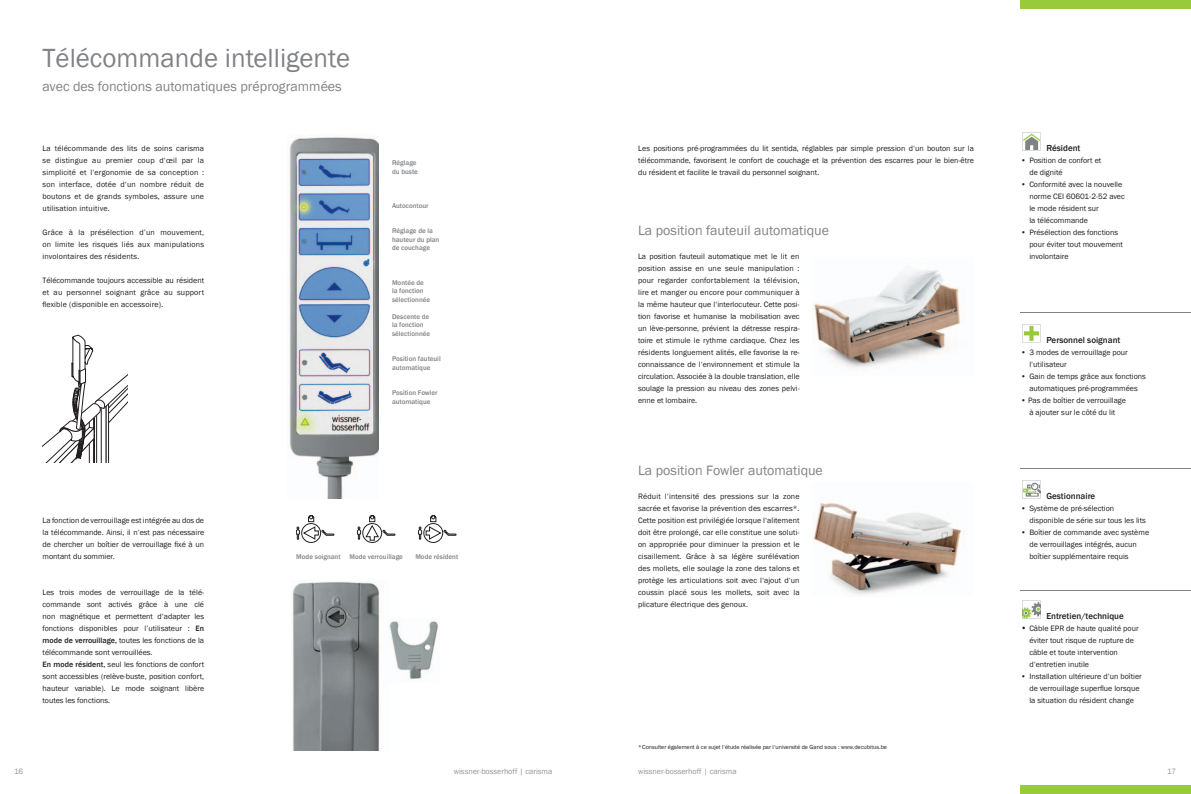
<style>
.page{position:relative;width:1191px;height:794px;background:#fff}
.page>*{position:absolute;margin:0;border:0;box-sizing:border-box;transform-origin:0 0}
.t1{font:27px "Franklin Gothic";color:#808285}
.t2{font:14px "Franklin Gothic";color:#808285}
.t3{font:500 9px "Franklin Gothic";color:#231f20}
.t4{font:8px/12px "Franklin Gothic";color:#231f20}
.t5{font:8px "Franklin Gothic";color:#939598}
.t6{font:500 7px/8.5px "Franklin Gothic";color:#808285}
.t7{font:6px "Franklin Gothic";color:#231f20}
.s1{font-weight:500}
.s2{font-size:9px}
</style>
<div class="page">
<img style="left:813px;top:503px;width:148px;height:92px">
<img style="left:814px;top:266px;width:147px;height:102px">
<img style="left:289px;top:137px;width:89px;height:361px">
<img style="left:292px;top:581px;width:88px;height:170px">
<img style="left:389px;top:620px;width:49px;height:59px">
<svg style="left:296px;top:515px;width:160px;height:27px"></svg>
<svg style="left:43px;top:335px;width:85px;height:127px"></svg>
<div style="left:1020px;top:0;width:171px;height:9px;background:#99ca3b"></div>
<div style="left:1020px;top:785px;width:171px;height:9px;background:#99ca3b"></div>
<hr style="left:1020px;top:312px;width:171px;height:1px;background:#808285">
<hr style="left:1020px;top:468px;width:171px;height:1px;background:#808285">
<hr style="left:1020px;top:590px;width:171px;height:1px;background:#808285">
<svg style="left:1022px;top:480px;width:18px;height:19px"></svg>
<svg style="left:1022px;top:600px;width:18px;height:19px"></svg>
<svg style="left:1022px;top:324px;width:18px;height:18px"></svg>
<svg style="left:1022px;top:133px;width:18px;height:18px"></svg>
<h1 class="t1" style="left:43px;top:41px;width:309px">Télécommande intelligente</h1>
<h2 class="t2" style="left:43px;top:77px;width:301px">avec des fonctions automatiques préprogrammées</h2>
<p class="t4" style="left:43px;top:142px;width:163px;text-align:justify">La télécommande des lits de soins carisma se distingue au premier coup d‘œil par la simplicité et l‘ergonomie de sa conception : son interface, dotée d‘un nombre réduit de boutons et de grands symboles, assure une utilisation intuitive.</p>
<p class="t4" style="left:43px;top:226px;width:163px;text-align:justify">Grâce à la présélection d’un mouvement, on limite les risques liés aux manipulations involontaires des résidents.</p>
<p class="t4" style="left:43px;top:274px;width:163px;text-align:justify">Télécommande toujours accessible au résident et au personnel soignant grâce au support flexible (disponible en accessoire).</p>
<p class="t6" style="left:392px;top:159px;width:27px">Réglage du buste</p>
<p class="t6" style="left:392px;top:201px;width:38px">Autocontour</p>
<p class="t6" style="left:392px;top:227px;width:49px">Réglage de la hauteur du plan de couchage</p>
<p class="t6" style="left:392px;top:278px;width:40px">Montée de la fonction sélectionnée</p>
<p class="t6" style="left:392px;top:312px;width:40px">Descente de la fonction sélectionnée</p>
<p class="t6" style="left:392px;top:355px;width:50px">Position fauteuil automatique</p>
<p class="t6" style="left:392px;top:389px;width:47px">Position Fowler automatique</p>
<p class="t4" style="left:43px;top:514px;width:163px;text-align:justify">La fonction de verrouillage est intégrée au dos de la télécommande. Ainsi, il n‘est pas nécessaire de chercher un boîtier de verrouillage fixé à un montant du sommier.</p>
<p class="t4" style="left:43px;top:586px;width:163px">Les trois modes de verrouillage de la télé&shy;commande sont activés grâce à une clé non magnétique et permettent d‘adapter les fonctions disponibles pour l’utilisateur : <span class="s1">En mode de verrouillage,</span> toutes les fonctions de la télécommande sont verrouillées.<br><span class="s1">En mode résident,</span> seul les fonctions de confort sont accessibles (relève-buste, position confort, hauteur variable). Le mode soignant libère toutes les fonctions.</p>
<p class="t6" style="left:296px;top:552px;width:46px">Mode soignant</p>
<p class="t6" style="left:349px;top:552px;width:55px">Mode verrouillage</p>
<p class="t6" style="left:415px;top:552px;width:44px">Mode résident</p>
<p class="t4" style="left:638px;top:142px;width:337px;text-align:justify">Les positions pré-programmées du lit sentida, réglables par simple pression d‘un bouton sur la télécommande, favorisent le confort de couchage et la prévention des escarres pour le bien-être du résident et facilite le travail du personnel soignant.</p>
<h2 class="t2" style="left:638px;top:221px;width:192px">La position fauteuil automatique</h2>
<p class="t4" style="left:638px;top:250px;width:163px;text-align:justify">La position fauteuil automatique met le lit en position assise en une seule manipulation : pour regarder confortablement la télévision, lire et manger ou encore pour communiquer à la même hauteur que l‘interlocuteur. Cette posi&shy;tion favorise et humanise la mobilisation avec un lève-personne, prévient la détresse respira&shy;toire et stimule le rythme cardiaque. Chez les résidents longuement alités, elle favorise la re&shy;connaissance de l‘environnement et stimule la circulation. Associée à la double translation, elle soulage la pression au niveau des zones pelvi&shy;enne et lombaire.</p>
<h2 class="t2" style="left:638px;top:461px;width:186px">La position Fowler automatique</h2>
<p class="t4" style="left:638px;top:490px;width:163px;text-align:justify">Réduit l‘intensité des pressions sur la zone sacrée et favorise la prévention des escarres*.<br>Cette position est privilégiée lorsque l‘alitement doit être prolongé, car elle constitue une soluti&shy;on appropriée pour diminuer la pression et le cisaillement. Grâce à sa légère surélévation des mollets, elle soulage la zone des talons et protège les articulations soit avec l‘ajout d‘un coussin placé sous les mollets, soit avec la plicature électrique des genoux.</p>
<p class="t7" style="left:638px;top:743px;width:250px">* Consulter également à ce sujet l‘étude réalisée par l‘université de Gand sous : www.decubitus.be</p>
<p class="t3" style="left:1046px;top:142px;width:36px">Résident</p>
<p class="t4" style="left:1029px;top:154px;width:73px;text-indent:-9px">• Position de confort et de dignité</p>
<p class="t4" style="left:1029px;top:178px;width:97px;text-indent:-9px">• Conformité avec la nouvelle norme CEI 60601-2-52 avec le mode résident sur<br>la télécommande</p>
<p class="t4" style="left:1029px;top:226px;width:95px;text-indent:-9px">• Présélection des fonctions pour éviter tout mouvement involontaire</p>
<p class="t3" style="left:1046px;top:334px;width:76px">Personnel soignant</p>
<p class="t4" style="left:1029px;top:346px;width:100px;text-indent:-9px">• 3 modes de verrouillage pour l‘utilisateur</p>
<p class="t4" style="left:1020px;top:370px;width:127px;text-align:center">• Gain de temps grâce aux fonctions automatiques pré-programmées</p>
<p class="t4" style="left:1020px;top:394px;width:107px;text-align:center">• Pas de boîtier de verrouillage à ajouter sur le côté du lit</p>
<p class="t3" style="left:1046px;top:490px;width:50px">Gestionnaire</p>
<p class="t4" style="left:1029px;top:502px;width:118px;text-indent:-9px">• Système de pré-sélection disponible de série sur tous les lits</p>
<p class="t4" style="left:1029px;top:526px;width:121px;text-indent:-9px">• Boîtier de commande avec système de verrouillages intégrés, aucun boîtier supplémentaire requis</p>
<p class="t3" style="left:1046px;top:610px;width:79px">Entretien/technique</p>
<p class="t4" style="left:1029px;top:622px;width:111px;text-indent:-9px"><span class="s2">•</span> Câble EPR de haute qualité pour éviter tout risque de rupture de câble et toute intervention d‘entretien inutile</p>
<p class="t4" style="left:1029px;top:670px;width:114px;text-indent:-9px">• Installation ultérieure d‘un boîtier de verrouillage superflue lorsque la situation du résident change</p>
<p class="t5" style="left:14px;top:766px;width:11px">16</p>
<p class="t5" style="left:454px;top:766px;width:100px">wissner-bosserhoff | carisma</p>
<p class="t5" style="left:638px;top:766px;width:100px">wissner-bosserhoff | carisma</p>
<p class="t5" style="left:1167px;top:766px;width:10px">17</p>
</div>
